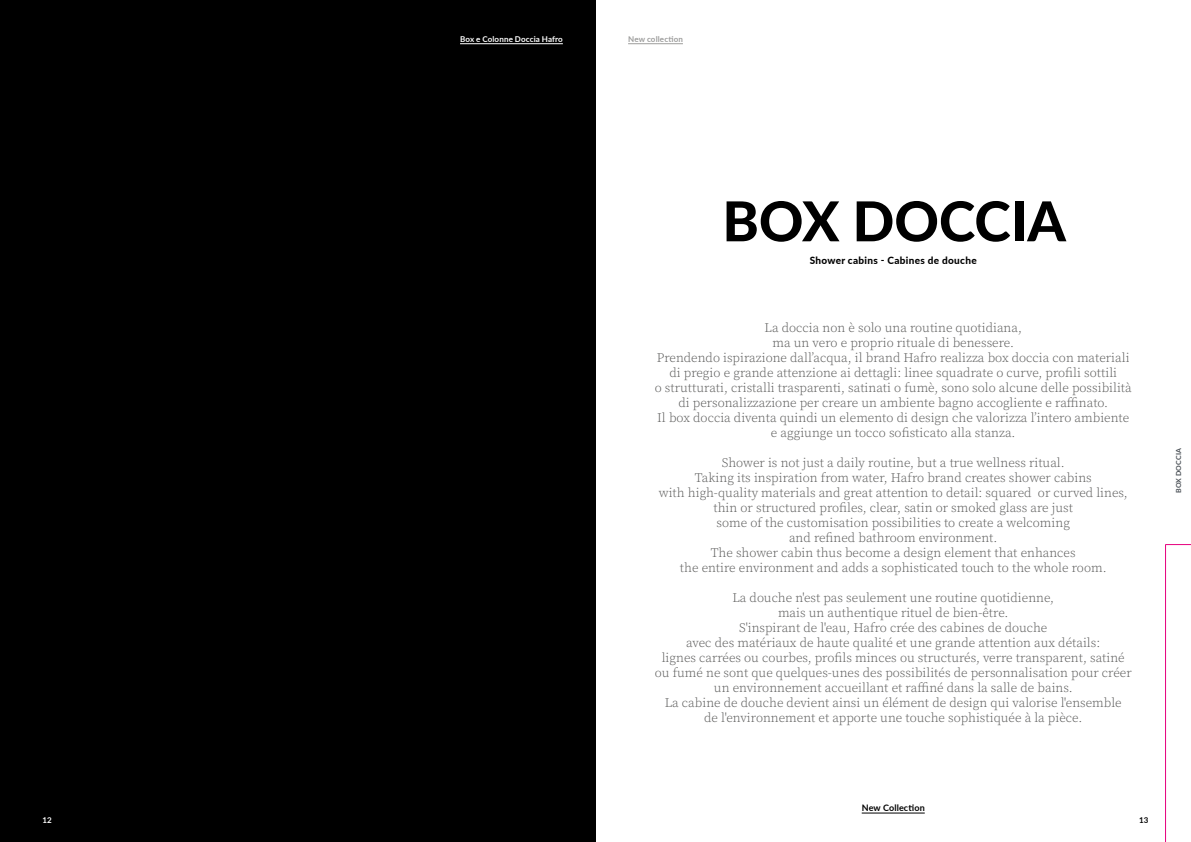
<style>
.page{position:relative;width:1191px;height:842px;background:#fff}
.page>*{position:absolute;margin:0;border:0;box-sizing:border-box;transform-origin:0 0}
.t1{font:800 55px "Lato";color:#000}
.t2{font:13px/15px "Source Serif Variable";color:#575756;text-align:center}
.t3{font:800 10px "Lato";letter-spacing:.03em;color:#000}
.t4{font:700 9px "Lato";letter-spacing:.015em;color:#000}
.t5{font:700 8px "Lato";letter-spacing:.015em;color:#fff}
.t6{font:700 8px "Lato";letter-spacing:.015em;color:#9d9d9c}
.t7{font:700 8px "Lato";color:#000}
.t8{font:700 7px "Lato";letter-spacing:.02em;color:#474d53}
</style>
<div class="page">
<div style="left:0;top:0;width:595px;height:842px;background:#000"></div>
<hr style="left:861px;top:813px;width:63px;height:1px;background:#000">
<hr style="left:1165px;top:545px;width:1px;height:297px;background:#e6007e">
<svg style="left:1165px;top:544px;width:26px;height:1px"></svg>
<hr style="left:628px;top:44px;width:55px;height:1px;background:#9d9d9c">
<hr style="left:460px;top:44px;width:103px;height:1px;background:#fff">
<p class="t5" style="left:43px;top:814px;width:11px">12</p>
<p class="t5" style="left:460px;top:33px;width:104px">Box e Colonne Doccia Hafro</p>
<p class="t6" style="left:628px;top:33px;width:56px">New collection</p>
<h1 class="t1" style="left:722px;top:180px;width:345px">BOX DOCCIA</h1>
<p class="t3" style="left:809px;top:253px;width:168px">Shower cabins - Cabines de douche</p>
<p class="t2" style="left:654px;top:320px;width:478px">La doccia non è solo una routine quotidiana,<br>ma un vero e proprio rituale di benessere.<br>Prendendo ispirazione dall’acqua, il brand Hafro realizza box doccia con materiali di pregio e grande attenzione ai dettagli: linee squadrate o curve, profili sottili<br>o strutturati, cristalli trasparenti, satinati o fumè, sono solo alcune delle possibilità di personalizzazione per creare un ambiente bagno accogliente e raffinato.<br>Il box doccia diventa quindi un elemento di design che valorizza l’intero ambiente e aggiunge un tocco sofisticato alla stanza.</p>
<p class="t2" style="left:659px;top:455px;width:470px">Shower is not just a daily routine, but a true wellness ritual.<br>Taking its inspiration from water, Hafro brand creates shower cabins<br>with high-quality materials and great attention to detail: squared or curved lines, thin or structured profiles, clear, satin or smoked glass are just<br>some of the customisation possibilities to create a welcoming<br>and refined bathroom environment.<br>The shower cabin thus become a design element that enhances<br>the entire environment and adds a sophisticated touch to the whole room.</p>
<p class="t2" style="left:655px;top:590px;width:478px">La douche n'est pas seulement une routine quotidienne,<br>mais un authentique rituel de bien-être.<br>S'inspirant de l'eau, Hafro crée des cabines de douche<br>avec des matériaux de haute qualité et une grande attention aux détails:<br>lignes carrées ou courbes, profils minces ou structurés, verre transparent, satiné ou fumé ne sont que quelques-unes des possibilités de personnalisation pour créer un environnement accueillant et raffiné dans la salle de bains.<br>La cabine de douche devient ainsi un élément de design qui valorise l'ensemble<br>de l'environnement et apporte une touche sophistiquée à la pièce.</p>
<p class="t8" style="left:1173px;top:493px;width:46px;rotate:-90deg">BOX DOCCIA</p>
<p class="t4" style="left:861px;top:801px;width:65px">New Collection</p>
<p class="t7" style="left:1139px;top:814px;width:11px">13</p>
</div>
